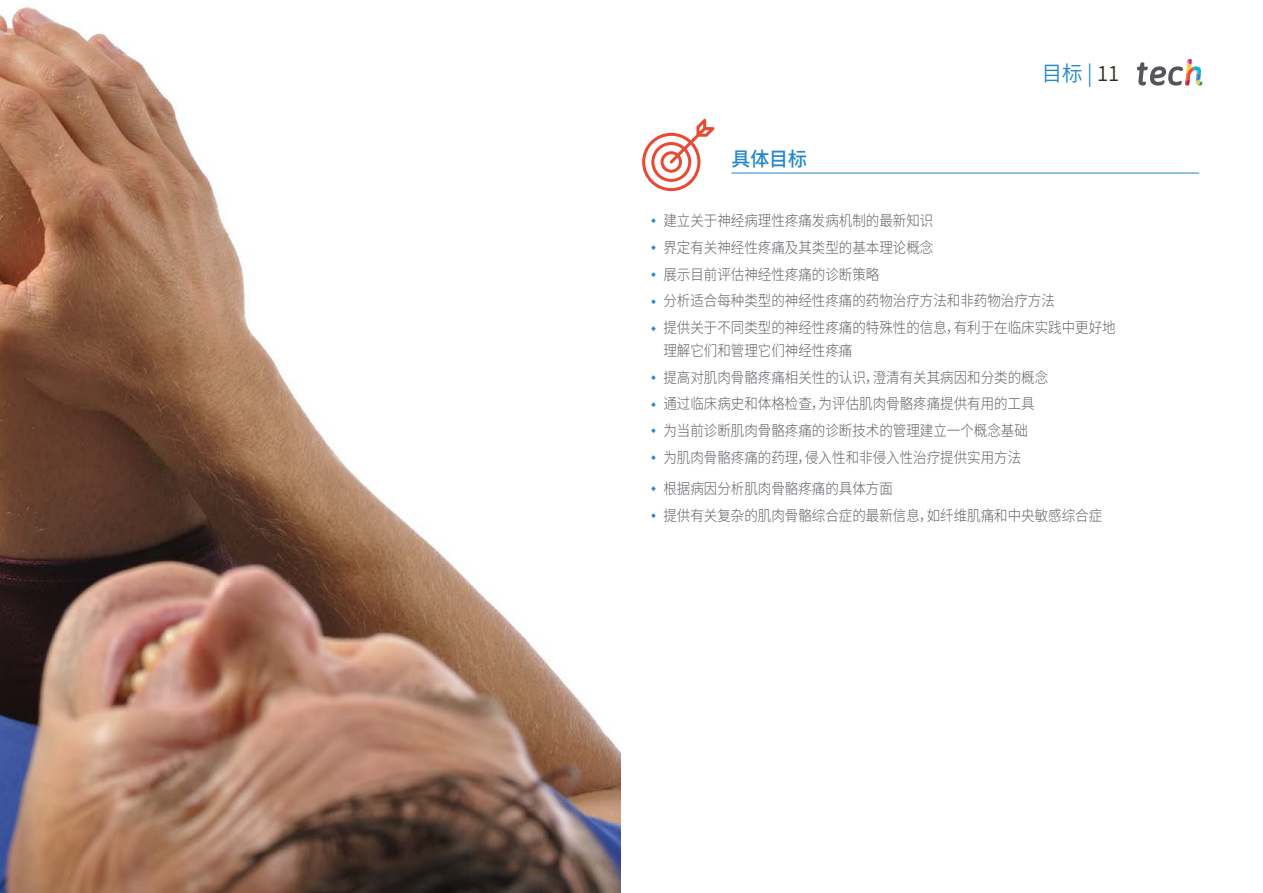
<style>
.page{position:relative;width:1263px;height:893px;background:#fff}
.page>*{position:absolute;margin:0;border:0;box-sizing:border-box;transform-origin:0 0}
.t1{font:21px "Source Han Sans CN";color:#2488c9}
.t2{font:500 19.5px "Source Han Sans CN";color:#2488c9}
.t3{font:300 15px/26.7px "Source Han Sans CN";color:#61646a;scale:.9 1}
.s1{color:#312e20}
</style>
<div class="page">
<hr style="left:731px;top:173px;width:468px;height:1px;background:#2488c9">
<svg style="left:642px;top:119px;width:72px;height:72px"></svg>
<img style="left:0;top:7px;width:621px;height:886px">
<svg style="left:1137px;top:59px;width:65px;height:27px"></svg>
<h2 class="t2" style="left:731px;top:147px;width:77px">具体目标</h2>
<h1 class="t1" style="left:1042px;top:61px;width:79px">目标 | <span class="s1">11</span></h1>
<p class="t3" style="left:663px;top:208px;width:504px">建立关于神经病理性疼痛发病机制的最新知识<br>界定有关神经性疼痛及其类型的基本理论概念<br>展示目前评估神经性疼痛的诊断策略<br>分析适合每种类型的神经性疼痛的药物治疗方法和非药物治疗方法<br>提供关于不同类型的神经性疼痛的特殊性的信息，有利于在临床实践中更好地</p>
<p class="t3" style="left:663px;top:337px;width:429px">理解它们和管理它们神经性疼痛<br>提高对肌肉骨骼疼痛相关性的认识，澄清有关其病因和分类的概念通过临床病史和体格检查，为评估肌肉骨骼疼痛提供有用的工具为当前诊断肌肉骨骼疼痛的诊断技术的管理建立一个概念基础<br>为肌肉骨骼疼痛的药理，侵入性和非侵入性治疗提供实用方法</p>
<p class="t3" style="left:663px;top:475px;width:489px">根据病因分析肌肉骨骼疼痛的具体方面<br>提供有关复杂的肌肉骨骼综合症的最新信息，如纤维肌痛和中央敏感综合症</p>
</div>
